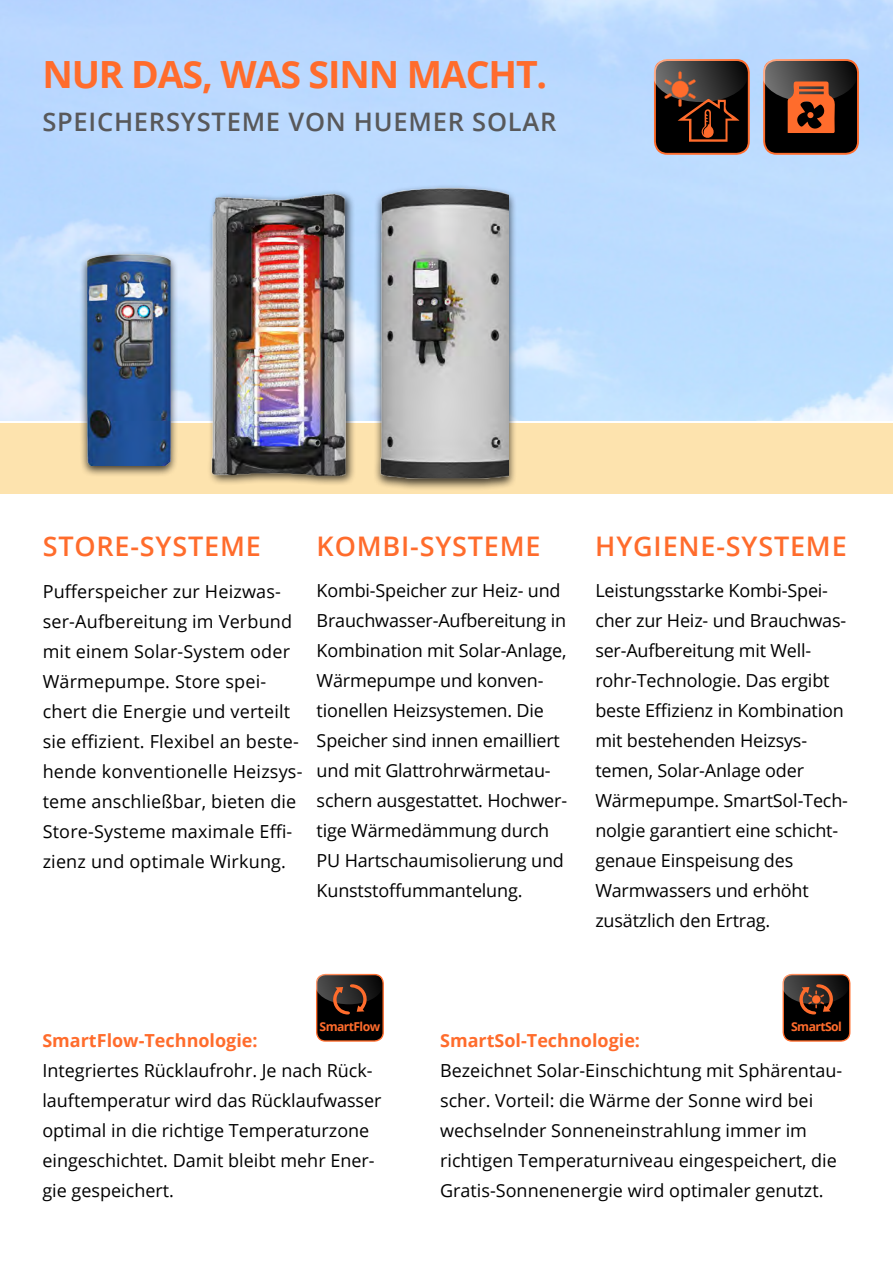
<style>
.page{position:relative;width:893px;height:1263px;background:#fff}
.page>*{position:absolute;margin:0;border:0;box-sizing:border-box;transform-origin:0 0}
.t1{font:700 37.5px "Open Sans";letter-spacing:-.03em;color:#ff6c2c}
.t2{font:600 27px "Open Sans";letter-spacing:.03em;color:#ff6c2c}
.t3{font:600 25.5px "Open Sans";letter-spacing:.03em;color:#58585a}
.t4{font:18px/30px "Open Sans";color:#000}
.t5{font:700 18px "Open Sans";color:#ff6c2c}
.t6{font:700 12.15px "Open Sans";letter-spacing:-.05em;color:#ff6c2c}
</style>
<div class="page">
<div style="left:0;top:424px;width:893px;height:70px;background:#fde3ae"></div>
<img style="left:0;top:0;width:893px;height:421px">
<div style="left:79px;top:250px;width:100px;height:228px;background:#000;opacity:.75"></div>
<img style="left:73px;top:236px;width:108px;height:229px">
<div style="left:373px;top:184px;width:144px;height:307px;background:#000;opacity:.75"></div>
<img style="left:181px;top:172px;width:328px;height:319px">
<div style="left:655px;top:60px;width:94px;height:94px;background:#000;border-radius:12px"></div>
<div style="left:654px;top:59px;width:96px;height:96px;border:2px solid #ff6c2c;border-radius:12px"></div>
<svg style="left:654px;top:59px;width:93px;height:83px"></svg>
<div style="left:764px;top:60px;width:94px;height:94px;background:#000;border-radius:12px"></div>
<div style="left:763px;top:59px;width:96px;height:96px;border:2px solid #ff6c2c;border-radius:12px"></div>
<svg style="left:763px;top:59px;width:93px;height:74px"></svg>
<div style="left:207px;top:189px;width:149px;height:297px;background:#000;opacity:.75"></div>
<div style="left:317px;top:974px;width:66px;height:67px;background:#000;border-radius:9px"></div>
<div style="left:316px;top:974px;width:68px;height:68px;border:1px solid #ff6c2c;border-radius:9px"></div>
<svg style="left:316px;top:974px;width:66px;height:41px"></svg>
<div style="left:783px;top:974px;width:67px;height:67px;background:#000;border-radius:9px"></div>
<div style="left:783px;top:974px;width:67px;height:68px;border:1px solid #ff6c2c;border-radius:9px"></div>
<svg style="left:783px;top:974px;width:66px;height:41px"></svg>
<h1 class="t1" style="left:42px;top:48px;width:506px">NUR DAS, WAS SINN MACHT.</h1>
<h3 class="t3" style="left:42px;top:104px;width:516px">SPEICHERSYSTEME VON HUEMER SOLAR</h3>
<h2 class="t2" style="left:43px;top:528px;width:220px">STORE-SYSTEME</h2>
<p class="t4" style="left:43px;top:576px;width:261px">Pufferspeicher zur Heizwas&shy;ser-Aufbereitung im Verbund mit einem Solar-System oder<br>Wärmepumpe. Store spei&shy;chert die Energie und verteilt sie effizient. Flexibel an beste&shy;hende konventionelle Heizsys&shy;teme anschließbar, bieten die<br>Store-Systeme maximale Effi&shy;zienz und optimale Wirkung.</p>
<h2 class="t2" style="left:317px;top:528px;width:225px">KOMBI-SYSTEME</h2>
<h2 class="t2" style="left:595px;top:528px;width:253px">HYGIENE-SYSTEME</h2>
<p class="t4" style="left:317px;top:575px;width:252px">Kombi-Speicher zur Heiz- und<br>Brauchwasser-Aufbereitung in<br>Kombination mit Solar-Anlage,<br>Wärmepumpe und konven&shy;tionellen Heizsystemen. Die<br>Speicher sind innen emailliert und mit Glattrohrwärmetau&shy;schern ausgestattet. Hochwer&shy;tige Wärmedämmung durch<br>PU Hartschaumisolierung und<br>Kunststoffummantelung.</p>
<p class="t4" style="left:595px;top:575px;width:254px">Leistungsstarke Kombi-Spei&shy;cher zur Heiz- und Brauchwas&shy;ser-Aufbereitung mit Well&shy;rohr-Technologie. Das ergibt beste Effizienz in Kombination mit bestehenden Heizsys&shy;temen, Solar-Anlage oder<br>Wärmepumpe. SmartSol-Tech&shy;nolgie garantiert eine schicht&shy;genaue Einspeisung des<br>Warmwassers und erhöht zusätzlich den Ertrag.</p>
<p class="t6" style="left:320px;top:1017px;width:62px">SmartFlow</p>
<p class="t6" style="left:791px;top:1017px;width:52px">SmartSol</p>
<p class="t5" style="left:42px;top:1028px;width:217px">SmartFlow-Technologie:</p>
<p class="t4" style="left:42px;top:1055px;width:341px">Integriertes Rücklaufrohr. Je nach Rück&shy;lauftemperatur wird das Rücklaufwasser optimal in die richtige Temperaturzone eingeschichtet. Damit bleibt mehr Ener&shy;gie gespeichert.</p>
<p class="t5" style="left:440px;top:1028px;width:201px">SmartSol-Technologie:</p>
<p class="t4" style="left:440px;top:1055px;width:404px">Bezeichnet Solar-Einschichtung mit Sphärentau&shy;scher. Vorteil: die Wärme der Sonne wird bei wechselnder Sonneneinstrahlung immer im richtigen Temperaturniveau eingespeichert, die Gratis-Sonnenenergie wird optimaler genutzt.</p>
</div>
